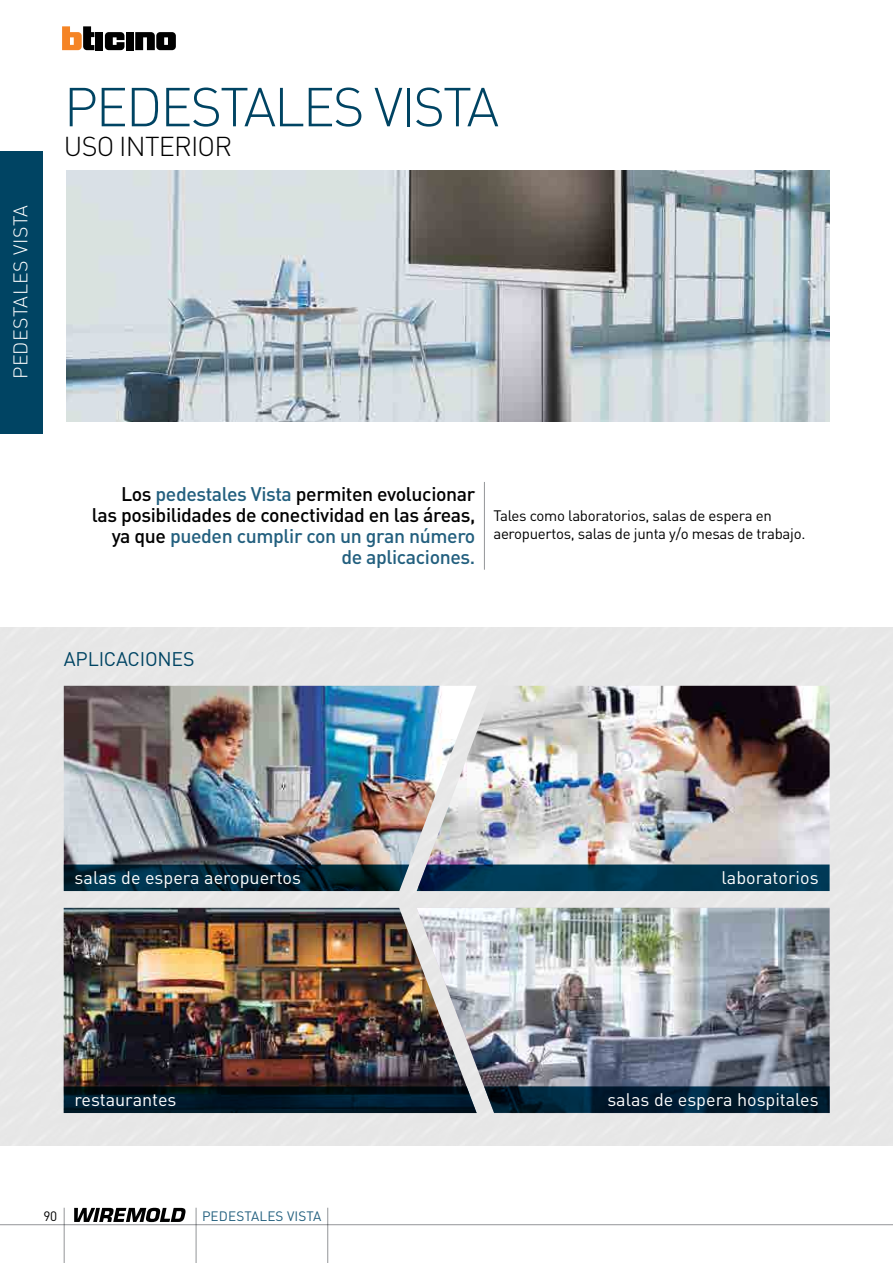
<style>
.page{position:relative;width:893px;height:1263px;background:#fff}
.page>*{position:absolute;margin:0;border:0;box-sizing:border-box;transform-origin:0 0}
.t1{font:300 54px "DIN Pro";letter-spacing:-.04em;color:#004463}
.t2{font:300 27px "DIN Pro";letter-spacing:-.03em;color:#000}
.t3{font:500 19.5px/21px "DIN Pro";letter-spacing:-.02em;color:#000;text-align:right}
.t4{font:300 19.5px "DIN Pro";letter-spacing:.02em;color:#fff}
.t5{font:19.5px "DIN Pro";letter-spacing:-.01em;color:#004463}
.t6{font:18px "DIN Pro";color:#fff}
.t7{font:15px/18px "DIN Pro";letter-spacing:-.02em;color:#000}
.t8{font:13.5px "DIN Pro";letter-spacing:.01em;color:#225f7e}
.t9{font:13.5px "DIN Pro";color:#000}
.s1{color:#225f7e}
</style>
<div class="page">
<div style="left:0;top:151px;width:43px;height:282px;background:#004463"></div>
<img style="left:477px;top:686px;width:353px;height:178px">
<svg style="left:477px;top:864px;width:353px;height:27px;background:#043c56"></svg>
<img style="left:64px;top:686px;width:413px;height:205px">
<svg style="left:64px;top:864px;width:345px;height:27px;background:#052839"></svg>
<img style="left:477px;top:908px;width:353px;height:205px">
<img style="left:64px;top:908px;width:413px;height:178px">
<svg style="left:64px;top:1086px;width:413px;height:27px;background:#031826"></svg>
<svg style="left:484px;top:1086px;width:346px;height:27px;background:#052337"></svg>
<img style="left:66px;top:171px;width:763px;height:251px">
<hr style="left:0;top:1224px;width:893px;height:1px;background:#939598">
<hr style="left:327px;top:1208px;width:1px;height:55px;background:#939598">
<hr style="left:196px;top:1208px;width:1px;height:55px;background:#939598">
<hr style="left:64px;top:1208px;width:1px;height:55px;background:#939598">
<svg style="left:105px;top:32px;width:19px;height:18px"></svg>
<div style="left:126px;top:32px;width:8px;height:18px;background:#000"></div>
<div style="left:96px;top:32px;width:7px;height:18px;background:#000"></div>
<svg style="left:62px;top:26px;width:32px;height:24px"></svg>
<svg style="left:135px;top:32px;width:41px;height:18px"></svg>
<svg style="left:74px;top:1208px;width:112px;height:14px"></svg>
<hr style="left:484px;top:482px;width:1px;height:88px;background:#939598">
<p class="t4" style="left:7px;top:379px;width:176px;rotate:-90deg">PEDESTALES VISTA</p>
<h1 class="t1" style="left:64px;top:70px;width:437px">PEDESTALES VISTA</h1>
<h2 class="t2" style="left:64px;top:128px;width:170px">USO INTERIOR</h2>
<p class="t3" style="left:92px;top:482px;width:385px">Los <span class="s1">pedestales Vista</span> permiten evolucionar las posibilidades de conectividad en las áreas, ya que <span class="s1">pueden cumplir con un gran número de aplicaciones.</span></p>
<p class="t7" style="left:493px;top:506px;width:313px">Tales como laboratorios, salas de espera en aeropuertos, salas de junta y/o mesas de trabajo.</p>
<p class="t5" style="left:64px;top:646px;width:132px">APLICACIONES</p>
<p class="t6" style="left:75px;top:865px;width:228px">salas de espera aeropuertos</p>
<p class="t6" style="left:722px;top:865px;width:99px">laboratorios</p>
<p class="t6" style="left:75px;top:1087px;width:103px">restaurantes</p>
<p class="t6" style="left:607px;top:1087px;width:213px">salas de espera hospitales</p>
<p class="t9" style="left:43px;top:1207px;width:15px">90</p>
<p class="t8" style="left:202px;top:1207px;width:121px">PEDESTALES VISTA</p>
</div>
